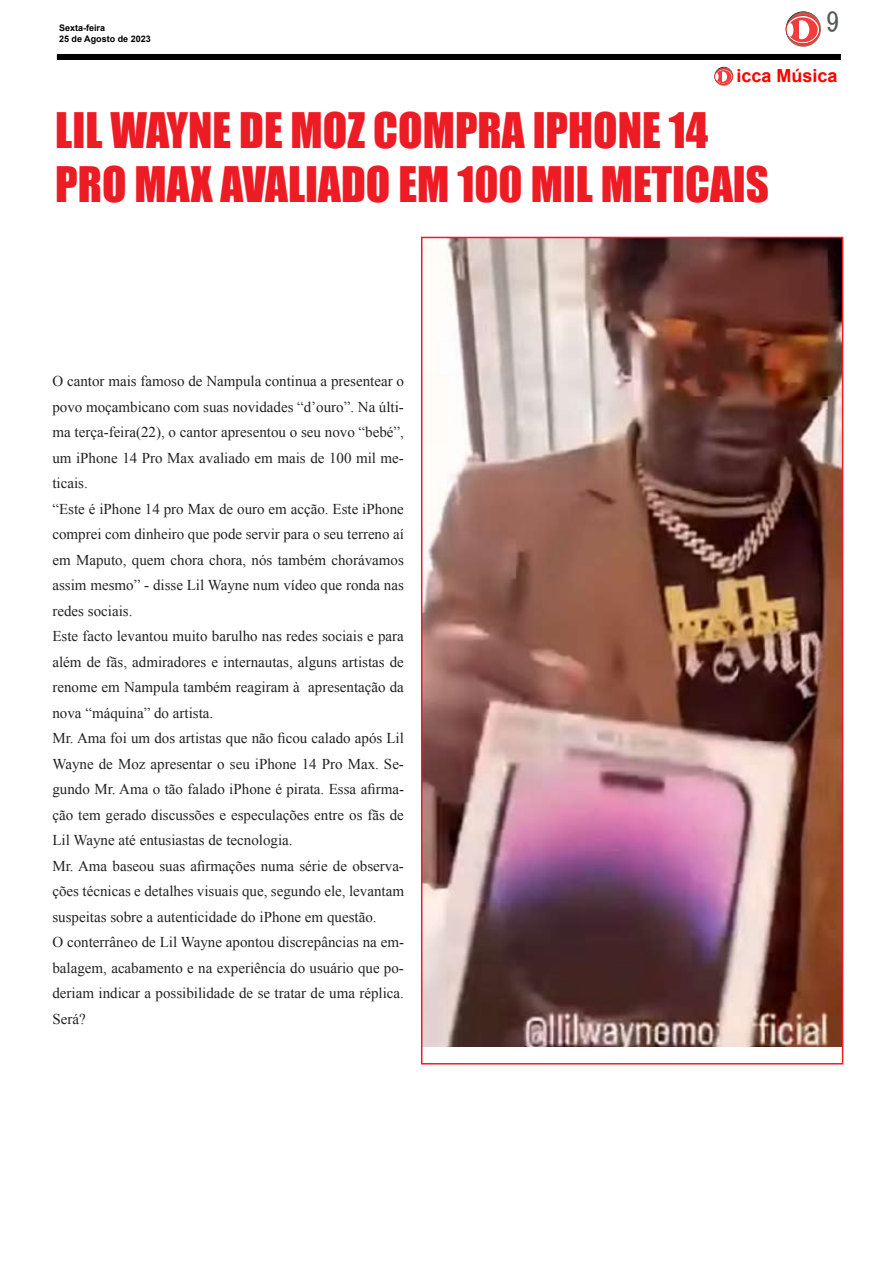
<style>
.page{position:relative;width:893px;height:1263px;background:#fff}
.page>*{position:absolute;margin:0;border:0;box-sizing:border-box;transform-origin:0 0}
.t1{font:45px/54px "Impact";color:#ed1c24}
.t2{font:27px "MS Gothic";color:#58595b}
.t3{font:700 18px "Arial";color:#fe0000}
.t4{font:15px/25.5px "Times New Roman";color:#222}
.t5{font:700 9px/10.8px "Arial";color:#000}
</style>
<div class="page">
<div style="left:57px;top:54px;width:784px;height:6px;background:#000"></div>
<svg style="left:786px;top:11px;width:35px;height:36px"></svg>
<svg style="left:786px;top:16px;width:33px;height:28px"></svg>
<div style="left:786px;top:15px;width:34px;height:29px;border:1px solid #d9322f;border-radius:50%"></div>
<svg style="left:788px;top:17px;width:30px;height:25px"></svg>
<div style="left:787px;top:23px;width:6px;height:13px;background:#fff;border-radius:50%"></div>
<div style="left:794px;top:20px;width:15px;height:19px;background:#fff;border-radius:50%"></div>
<hr style="left:794px;top:20px;width:4px;height:19px;background:#ef3e3d">
<svg style="left:714px;top:67px;width:19px;height:19px"></svg>
<svg style="left:715px;top:69px;width:17px;height:15px"></svg>
<div style="left:715px;top:69px;width:18px;height:15px;border:1px solid #d9322f;border-radius:50%"></div>
<svg style="left:715px;top:70px;width:16px;height:13px"></svg>
<svg style="left:719px;top:72px;width:8px;height:10px"></svg>
<svg style="left:715px;top:71px;width:6px;height:11px"></svg>
<img style="left:424px;top:240px;width:416px;height:806px">
<div style="left:421px;top:237px;width:422px;height:827px;border:2px solid #ed1c24"></div>
<p class="t5" style="left:59px;top:23px;width:93px">Sexta-feira<br>25 de Agosto de 2023</p>
<h2 class="t2" style="left:826px;top:9px;width:15px">9</h2>
<p class="t3" style="left:736px;top:64px;width:103px">icca Música</p>
<h1 class="t1" style="left:55px;top:102px;width:715px">LIL WAYNE DE MOZ COMPRA IPHONE 14<br>PRO MAX AVALIADO EM 100 MIL METICAIS</h1>
<p class="t4" style="left:52px;top:368px;width:353px">O cantor mais famoso de Nampula continua a presentear o povo moçambicano com suas novidades “d’ouro”. Na últi&shy;ma terça-feira(22), o cantor apresentou o seu novo “bebé”, um iPhone 14 Pro Max avaliado em mais de 100 mil me&shy;ticais.<br>“Este é iPhone 14 pro Max de ouro em acção. Este iPhone comprei com dinheiro que pode servir para o seu terreno aí em Maputo, quem chora chora, nós também chorávamos assim mesmo” - disse Lil Wayne num vídeo que ronda nas redes sociais.<br>Este facto levantou muito barulho nas redes sociais e para além de fãs, admiradores e internautas, alguns artistas de renome em Nampula também reagiram à apresentação da nova “máquina” do artista.<br>Mr. Ama foi um dos artistas que não ficou calado após Lil Wayne de Moz apresentar o seu iPhone 14 Pro Max. Se&shy;gundo Mr. Ama o tão falado iPhone é pirata. Essa afirma&shy;ção tem gerado discussões e especulações entre os fãs de Lil Wayne até entusiastas de tecnologia.<br>Mr. Ama baseou suas afirmações numa série de observa&shy;ções técnicas e detalhes visuais que, segundo ele, levantam suspeitas sobre a autenticidade do iPhone em questão.<br>O conterrâneo de Lil Wayne apontou discrepâncias na em&shy;balagem, acabamento e na experiência do usuário que po&shy;deriam indicar a possibilidade de se tratar de uma réplica.<br>Será?</p>
</div>
